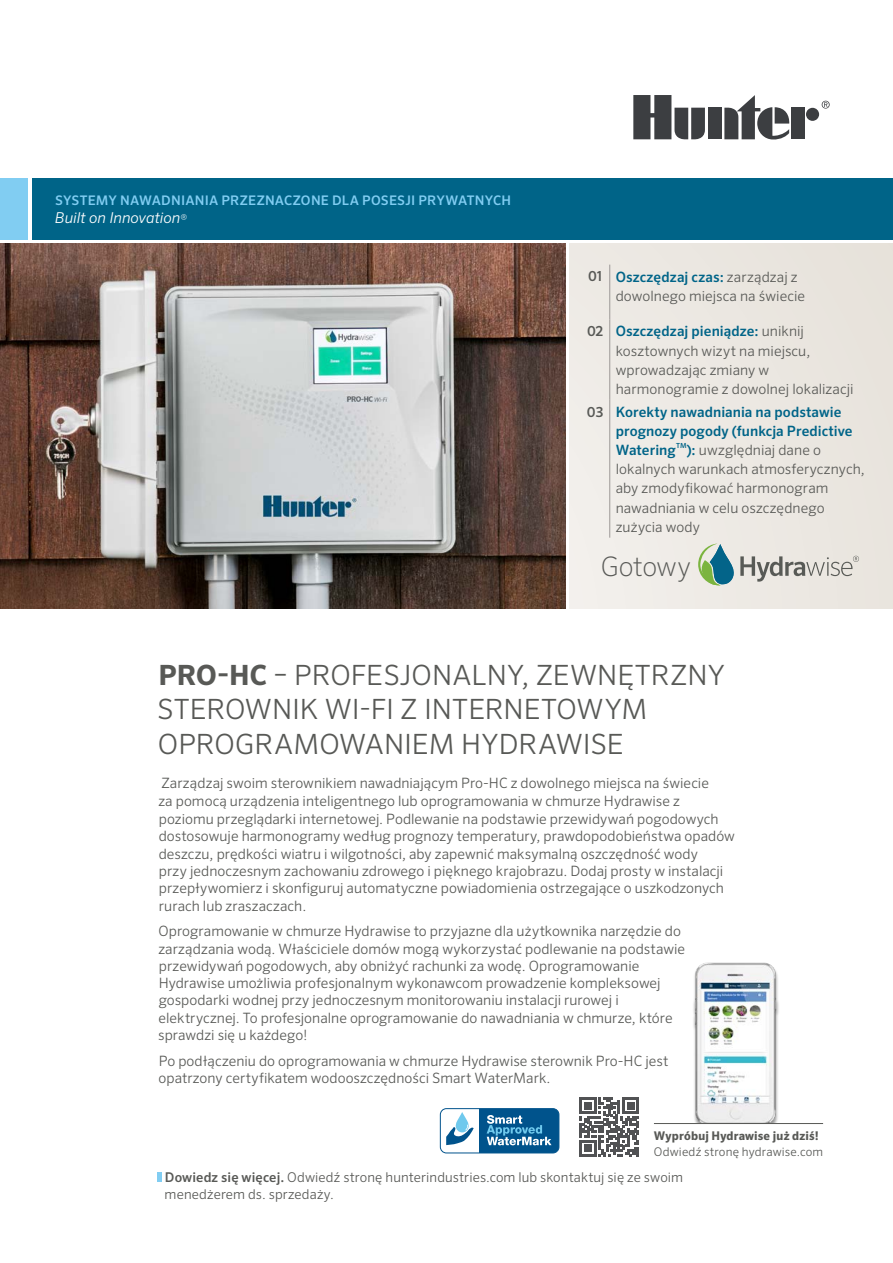
<style>
.page{position:relative;width:893px;height:1263px;background:#fff}
.page>*{position:absolute;margin:0;border:0;box-sizing:border-box;transform-origin:0 0}
.t1{font:300 27.9px/34.5px "Sero Pro";color:#585956}
.t2{font:200 26.85px "Sero Pro";letter-spacing:-.02em;color:#585956}
.t3{font:italic 300 15px "Sero Pro";color:#fff}
.t4{font:300 14.25px/19px "Sero Pro";color:#585956}
.t5{font:500 14.25px/19px "Sero Pro";letter-spacing:.005em;color:#006488}
.t6{font:300 13.5px/17.2px "Sero Pro";letter-spacing:.005em;color:#585956}
.t7{font:500 13.2px "Sero Pro";letter-spacing:.015em;color:#81cdf2}
.t8{font:300 12px "Sero Pro";letter-spacing:.015em;color:#585956}
.t9{font:700 12px "Sero Pro";letter-spacing:.015em;color:#585956}
.t10{font:500 7.05px "Sero Pro";color:#006488}
.s1{font-style:normal;font-size:12px}
.s2{font-weight:500;font-size:13.8px}
.s3{font-weight:500;color:#006488}
.s4{font-size:13.8px;color:#585956}
.s5{font-weight:700}
.s6{font-weight:500}
</style>
<div class="page">
<div style="left:569px;top:244px;width:324px;height:364px;background:#ece8e3"></div>
<svg style="left:822px;top:101px;width:8px;height:8px"></svg>
<div style="left:708px;top:108px;width:13px;height:31px;background:#3c3e41"></div>
<div style="left:806px;top:108px;width:13px;height:13px;background:#3c3e41;border-radius:50%"></div>
<div style="left:791px;top:108px;width:14px;height:31px;background:#3c3e41"></div>
<svg style="left:724px;top:95px;width:66px;height:45px"></svg>
<svg style="left:633px;top:95px;width:72px;height:45px"></svg>
<div style="left:32px;top:178px;width:861px;height:61px;background:#006488"></div>
<div style="left:0;top:178px;width:28px;height:61px;background:#81cdf2"></div>
<hr style="left:158px;top:1172px;width:4px;height:10px;background:#81cdf2">
<hr style="left:609px;top:265px;width:1px;height:54px;background:#9c9896">
<hr style="left:609px;top:319px;width:1px;height:81px;background:#9c9896">
<hr style="left:609px;top:400px;width:1px;height:138px;background:#9c9896">
<img style="left:0;top:244px;width:565px;height:364px">
<svg style="left:446px;top:1108px;width:113px;height:45px"></svg>
<img style="left:693px;top:962px;width:86px;height:161px">
<svg style="left:580px;top:1097px;width:59px;height:60px"></svg>
<hr style="left:654px;top:1123px;width:169px;height:1px;background:#585956">
<svg style="left:740px;top:556px;width:119px;height:26px"></svg>
<svg style="left:698px;top:543px;width:36px;height:42px"></svg>
<p class="t7" style="left:55px;top:192px;width:457px">SYSTEMY NAWADNIANIA PRZEZNACZONE DLA POSESJI PRYWATNYCH</p>
<p class="t3" style="left:55px;top:208px;width:134px">Built on Innovation<span class="s1">®</span></p>
<p class="t4" style="left:616px;top:267px;width:191px;text-indent:-28px"><span class="s2">01</span> <span class="s3">Oszczędzaj czas:</span> zarządzaj z dowolnego miejsca na świecie</p>
<p class="t4" style="left:616px;top:322px;width:239px;text-indent:-29px"><span class="s2">02</span> <span class="s3">Oszczędzaj pieniądze:</span> uniknij kosztownych wizyt na miejscu, wprowadzając zmiany w harmonogramie z dowolnej lokalizacji</p>
<p class="t5" style="left:616px;top:402px;width:238px;text-indent:-29px"><span class="s4">03</span> Korekty nawadniania na podstawie prognozy pogody (funkcja Predictive<br>Watering</p>
<p class="t10" style="left:676px;top:441px;width:12px">TM</p>
<p class="t4" style="left:616px;top:440px;width:251px;text-indent:71px"><span class="s3">):</span> uwzględniaj dane o lokalnych warunkach atmosferycznych, aby zmodyfikować harmonogram nawadniania w celu oszczędnego zużycia wody</p>
<h2 class="t2" style="left:601px;top:551px;width:92px">Gotowy</h2>
<h1 class="t1" style="left:157px;top:658px;width:569px"><span class="s5">PRO-HC</span> – PROFESJONALNY, ZEWNĘTRZNY<br>STEROWNIK WI-FI Z INTERNETOWYM<br>OPROGRAMOWANIEM HYDRAWISE</h1>
<p class="t4" style="left:158px;top:774px;width:578px;line-height:17.4px">Zarządzaj swoim sterownikiem nawadniającym Pro-HC z dowolnego miejsca na świecie<br>za pomocą urządzenia inteligentnego lub oprogramowania w chmurze Hydrawise z poziomu przeglądarki internetowej. Podlewanie na podstawie przewidywań pogodowych dostosowuje harmonogramy według prognozy temperatury, prawdopodobieństwa opadów deszczu, prędkości wiatru i wilgotności, aby zapewnić maksymalną oszczędność wody<br>przy jednoczesnym zachowaniu zdrowego i pięknego krajobrazu. Dodaj prosty w instalacji przepływomierz i skonfiguruj automatyczne powiadomienia ostrzegające o uszkodzonych rurach lub zraszaczach.</p>
<p class="t4" style="left:158px;top:922px;width:528px;line-height:17.2px">Oprogramowanie w chmurze Hydrawise to przyjazne dla użytkownika narzędzie do zarządzania wodą. Właściciele domów mogą wykorzystać podlewanie na podstawie przewidywań pogodowych, aby obniżyć rachunki za wodę. Oprogramowanie Hydrawise umożliwia profesjonalnym wykonawcom prowadzenie kompleksowej gospodarki wodnej przy jednoczesnym monitorowaniu instalacji rurowej i elektrycznej. To profesjonalne oprogramowanie do nawadniania w chmurze, które sprawdzi się u każdego!</p>
<p class="t4" style="left:159px;top:1052px;width:511px;line-height:17.2px">Po podłączeniu do oprogramowania w chmurze Hydrawise sterownik Pro-HC jest opatrzony certyfikatem wodooszczędności Smart WaterMark.</p>
<p class="t9" style="left:654px;top:1128px;width:166px">Wypróbuj Hydrawise już dziś!</p>
<p class="t8" style="left:654px;top:1144px;width:171px">Odwiedź stronę hydrawise.com</p>
<p class="t6" style="left:165px;top:1168px;width:520px"><span class="s6">Dowiedz się więcej.</span> Odwiedź stronę hunterindustries.com lub skontaktuj się ze swoim menedżerem ds. sprzedaży.</p>
</div>
